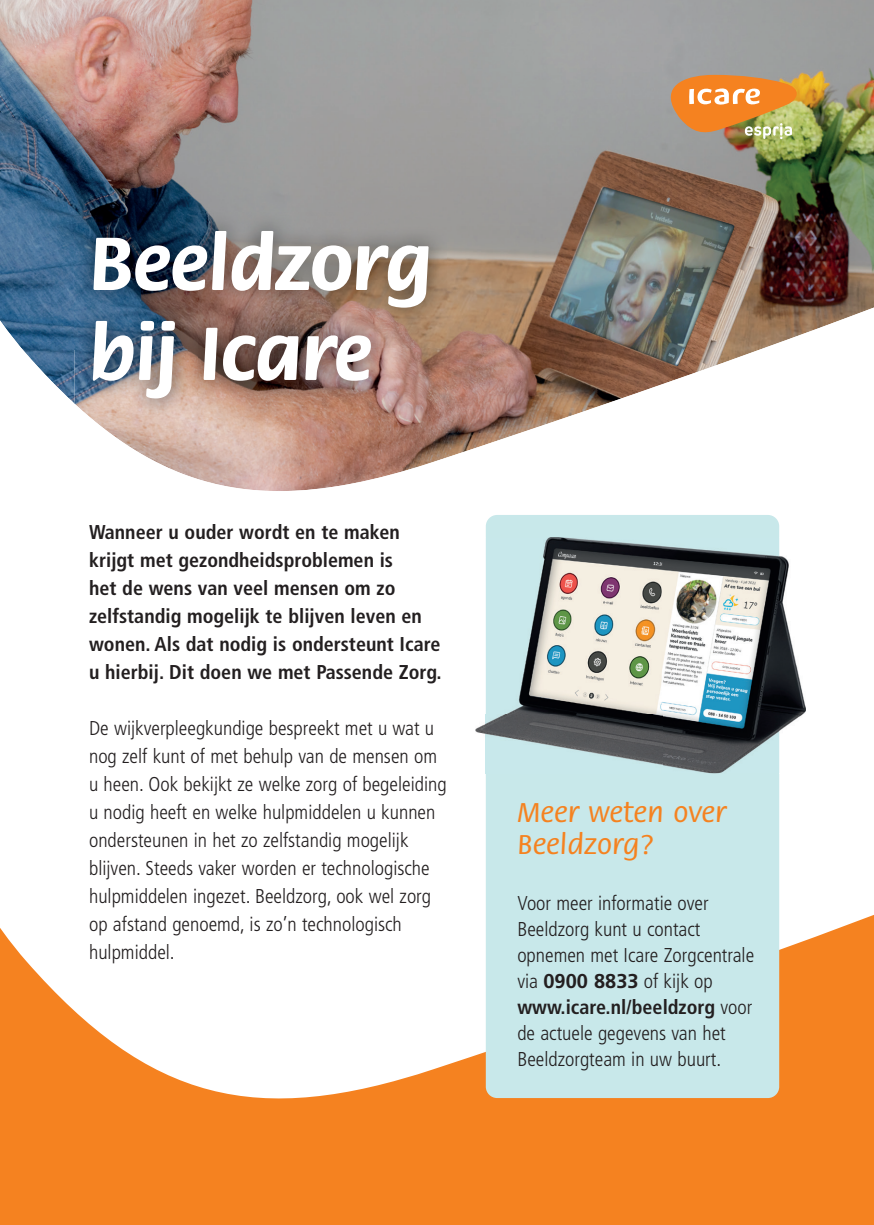
<style>
.page{position:relative;width:874px;height:1225px;background:#fff}
.page>*{position:absolute;margin:0;border:0;box-sizing:border-box;transform-origin:0 0}
.t1{font:700 80.2px/90px "Flora Std";color:#fff}
.t2{font:500 30px/32px "Flora Std";letter-spacing:.01em;color:#f58220}
.t3{font:300 condensed 20px/28px "Frutiger LT Std";color:#231f20}
.t4{font:700 condensed 20px/28px "Frutiger LT Std";color:#231f20}
.s1{font-weight:700;font-stretch:normal}
.s2{font-weight:700}
</style>
<div class="page">
<img style="left:0;top:0;width:873px;height:168px">
<svg style="left:0;top:775px;width:873px;height:450px"></svg>
<img style="left:0;top:168px;width:873px;height:369px">
<svg style="left:662px;top:75px;width:140px;height:64px"></svg>
<img style="left:74px;top:213px;width:372px;height:204px">
<img style="left:74px;top:404px;width:16px;height:13px">
<div style="left:485px;top:515px;width:293px;height:583px;background:#c8e8ea;border-radius:11px"></div>
<img style="left:475px;top:537px;width:329px;height:236px">
<h1 class="t1" style="left:89px;top:220px;width:344px">Beeldzorg bij Icare</h1>
<p class="t4" style="left:89px;top:518px;width:354px">Wanneer u ouder wordt en te maken krijgt met gezondheidsproblemen is<br>het de wens van veel mensen om zo zelfstandig mogelijk te blijven leven en wonen. Als dat nodig is ondersteunt Icare u hierbij. Dit doen we met Passende Zorg.</p>
<p class="t3" style="left:89px;top:714px;width:359px">De wijkverpleegkundige bespreekt met u wat u nog zelf kunt of met behulp van de mensen om u heen. Ook bekijkt ze welke zorg of begeleiding u nodig heeft en welke hulpmiddelen u kunnen ondersteunen in het zo zelfstandig mogelijk blijven. Steeds vaker worden er technologische hulpmiddelen ingezet. Beeldzorg, ook wel zorg op afstand genoemd, is zo’n technologisch hulpmiddel.</p>
<h2 class="t2" style="left:517px;top:797px;width:210px">Meer weten over<br>Beeldzorg?</h2>
<p class="t3" style="left:517px;top:890px;width:238px;line-height:26px">Voor meer informatie over<br>Beeldzorg kunt u contact opnemen met Icare Zorgcentrale via <span class="s1">0900 8833</span> of kijk op <span class="s2">www.icare.nl/beeldzorg</span> voor de actuele gegevens van het<br>Beeldzorgteam in uw buurt.</p>
</div>
